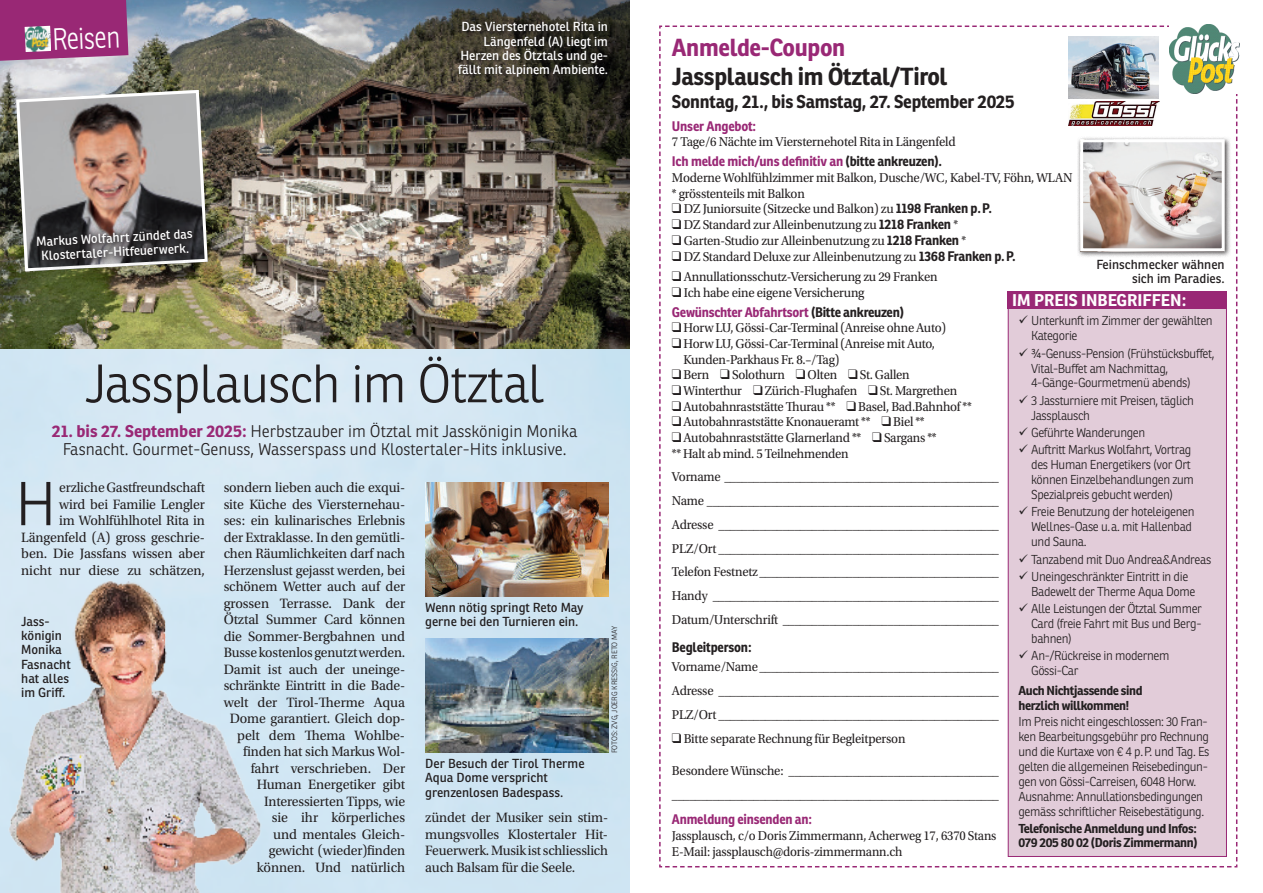
<style>
.page{position:relative;width:1263px;height:893px;background:#fff}
.page>*{position:absolute;margin:0;border:0;box-sizing:border-box;transform-origin:0 0}
.t1{font:300 60.15px "Ronnia";color:#231f20}
.t2{font:300 52.5px "Ronnia";letter-spacing:-.02em;color:#231f20}
.t3{font:300 30px "Ronnia";color:#fff;scale:.85 1}
.t4{font:700 24px "Ronnia";letter-spacing:-.015em;color:#231f20}
.t5{font:700 24px "Ronnia";letter-spacing:-.015em;color:#992875}
.t6{font:700 18px "Ronnia";letter-spacing:-.015em;color:#231f20}
.t7{font:300 16.5px/18.8px "Ronnia";color:#231f20;text-align:center}
.t8{font:700 16.5px "Ronnia";color:#fff}
.t9{font:14.25px/16.5px "Utopia Std";letter-spacing:-.01em;color:#231f20;text-align:right}
.t10{font:13.5px/23.9px "Utopia Std";letter-spacing:-.015em;color:#231f20;scale:.95 1}
.t11{font:700 13.5px "Ronnia";letter-spacing:-.015em;color:#992875;scale:.95 1}
.t12{font:13.5px/15.6px "Utopia Std";letter-spacing:-.015em;color:#231f20;scale:.94 1}
.t13{font:700 13.5px "Ronnia";letter-spacing:-.015em;color:#992875;scale:.94 1}
.t14{font:700 13.5px "Ronnia";letter-spacing:-.015em;color:#231f20;scale:.95 1}
.t15{font:12.75px/14.2px "Ronnia";color:#231f20}
.t16{font:12.75px/14.2px "Ronnia";letter-spacing:-.005em;color:#fff;text-align:right}
.t17{font:300 12.6px/14.9px "Ronnia";letter-spacing:-.03em;color:#231f20}
.t18{font:700 12.6px/14.9px "Ronnia";letter-spacing:-.03em;color:#231f20}
.t19{font:300 7.5px "Ronnia";color:#231f20}
.s1{font-weight:700;color:#992875}
.s2{color:#231f20}
.s3{font-family:"Ronnia";font-weight:700}
</style>
<div class="page">
<div style="left:0;top:348px;width:629px;height:545px;background:#d1e7f3"></div>
<svg style="left:659px;top:25px;width:579px;height:843px"></svg>
<img style="left:1170px;top:25px;width:69px;height:69px">
<img style="left:0;top:0;width:629px;height:348px">
<svg style="left:0;top:0;width:128px;height:61px"></svg>
<img style="left:25px;top:26px;width:26px;height:26px">
<img style="left:425px;top:638px;width:183px;height:115px">
<img style="left:16px;top:90px;width:192px;height:181px">
<div style="left:16px;top:90px;width:192px;height:181px;border:3px solid #fff;border-radius:9px"></div>
<img style="left:425px;top:483px;width:183px;height:113px">
<img style="left:224px;top:0;width:405px;height:322px">
<img style="left:0;top:563px;width:262px;height:330px">
<img style="left:1068px;top:37px;width:91px;height:61px">
<div style="left:1008px;top:291px;width:219px;height:566px;background:#e2ccd9;border:1px solid #992875"></div>
<img style="left:1068px;top:101px;width:91px;height:25px">
<div style="left:1077px;top:136px;width:154px;height:122px;background:#231f20;opacity:.8"></div>
<img style="left:1084px;top:143px;width:137px;height:104px">
<div style="left:1080px;top:139px;width:145px;height:112px;border:3px solid #fff"></div>
<div style="left:455px;top:19px;width:159px;height:64px;background:#231f20;opacity:.8"></div>
<div style="left:26px;top:219px;width:181px;height:55px;background:#231f20;opacity:.9"></div>
<svg style="left:27px;top:219px;width:176px;height:52px"></svg>
<div style="left:1008px;top:291px;width:219px;height:17px;background:#992875"></div>
<h3 class="t3" style="left:52px;top:21px;width:81px;rotate:-2deg">Reisen</h3>
<p class="t16" style="left:36px;top:234px;width:158px;text-align:center;rotate:-3deg">Markus Wolfahrt zündet das<br>Klostertaler-Hitfeuerwerk.</p>
<p class="t16" style="left:458px;top:20px;width:151px">Das Viersternehotel Rita in<br>Längenfeld (A) liegt im<br>Herzen des Ötztals und ge&shy;fällt mit alpinem Ambiente.</p>
<h2 class="t2" style="left:85px;top:351px;width:461px">Jassplausch im Ötztal</h2>
<p class="t7" style="left:52px;top:421px;width:527px"><span class="s1">21. bis 27. September 2025:</span> Herbstzauber im Ötztal mit Jasskönigin Monika<br>Fasnacht. Gourmet-Genuss, Wasserspass und Klostertaler-Hits inklusive.</p>
<h1 class="t1" style="left:15px;top:467px;width:42px">H</h1>
<p class="t9" style="left:21px;top:480px;width:185px">erzliche Gastfreundschaft<br>wird bei Familie Lengler<br>im Wohlfühlhotel Rita in<br>Längenfeld (A) gross geschrie&shy;ben. Die Jassfans wissen aber nicht nur diese zu schätzen,</p>
<p class="t9" style="left:224px;top:480px;width:183px">sondern lieben auch die exqui&shy;site Küche des Viersternehau&shy;ses: ein kulinarisches Erlebnis der Extraklasse. In den gemütli&shy;chen Räumlichkeiten darf nach<br>Herzenslust gejasst werden, bei schönem Wetter auch auf der grossen Terrasse. Dank der<br>Ötztal Summer Card können die Sommer-Bergbahnen und<br>Busse kostenlos genutzt werden.<br>Damit ist auch der uneinge&shy;schränkte Eintritt in die Bade&shy;welt der Tirol-Therme Aqua<br>Dome garantiert. Gleich dop&shy;pelt dem Thema Wohlbe&shy;finden hat sich Markus Wol&shy;fahrt verschrieben. Der<br>Human Energetiker gibt<br>Interessierten Tipps, wie<br>sie ihr körperliches<br>und mentales Gleich-<br>gewicht (wieder)finden können. Und natürlich</p>
<p class="t15" style="left:425px;top:600px;width:160px">Wenn nötig springt Reto May</p>
<p class="t15" style="left:21px;top:614px;width:29px">Jass-</p>
<p class="t15" style="left:425px;top:614px;width:155px">gerne bei den Turnieren ein.</p>
<p class="t15" style="left:21px;top:628px;width:51px">königin<br>Monika<br>Fasnacht hat alles im Griff.</p>
<p class="t19" style="left:610px;top:753px;width:129px;rotate:-90deg">FOTOS: ZVG, JOERG KRESSIG, RETO MAY</p>
<p class="t15" style="left:425px;top:756px;width:161px">Der Besuch der Tirol Therme<br>Aqua Dome verspricht grenzenlosen Badespass.</p>
<p class="t9" style="left:425px;top:810px;width:184px;text-align:justify">zündet der Musiker sein stim&shy;mungsvolles Klostertaler Hit-Feuerwerk. Musik ist schliesslich auch Balsam für die Seele.</p>
<h3 class="t5" style="left:672px;top:32px;width:175px">Anmelde-Coupon</h3>
<h3 class="t4" style="left:672px;top:61px;width:277px">Jassplausch im Ötztal/Tirol</h3>
<h3 class="t6" style="left:672px;top:91px;width:344px">Sonntag, 21., bis Samstag, 27. September 2025</h3>
<p class="t11" style="left:672px;top:117px;width:90px">Unser Angebot:</p>
<p class="t10" style="left:672px;top:130px;width:300px">7 Tage/6 Nächte im Viersternehotel Rita in Längenfeld</p>
<p class="t11" style="left:672px;top:153px;width:286px">Ich melde mich/uns definitiv an <span class="s2">(bitte ankreuzen).</span></p>
<p class="t10" style="left:672px;top:170px;width:423px;line-height:15.8px">Moderne Wohlfühlzimmer mit Balkon, Dusche/WC, Kabel-TV, Föhn, WLAN * grösstenteils mit Balkon</p>
<p class="t10" style="left:672px;top:197px;width:338px">❑ DZ Juniorsuite (Sitzecke und Balkon) zu <span class="s3">1198 Franken p.P.</span></p>
<p class="t10" style="left:672px;top:213px;width:303px">❑ DZ Standard zur Alleinbenutzung zu <span class="s3">1218 Franken</span> *</p>
<p class="t10" style="left:672px;top:229px;width:311px">❑ Garten-Studio zur Alleinbenutzung zu <span class="s3">1218 Franken</span> *</p>
<p class="t10" style="left:672px;top:245px;width:364px">❑ DZ Standard Deluxe zur Alleinbenutzung zu <span class="s3">1368 Franken p.P.</span></p>
<p class="t10" style="left:672px;top:265px;width:281px">❑ Annullationsschutz-Versicherung zu 29 Franken</p>
<p class="t10" style="left:672px;top:281px;width:204px">❑ Ich habe eine eigene Versicherung</p>
<p class="t11" style="left:672px;top:303px;width:246px">Gewünschter Abfahrtsort <span class="s2">(Bitte ankreuzen)</span></p>
<p class="t10" style="left:672px;top:316px;width:290px">❑ Horw LU, Gössi-Car-Terminal (Anreise ohne Auto)</p>
<p class="t10" style="left:684px;top:336px;width:266px;line-height:15.8px;text-indent:-12px">❑ Horw LU, Gössi-Car-Terminal (Anreise mit Auto,<br>Kunden-Parkhaus Fr. 8.–/Tag)</p>
<p class="t10" style="left:672px;top:363px;width:252px">❑ Bern ❑ Solothurn ❑ Olten ❑ St. Gallen</p>
<p class="t10" style="left:672px;top:379px;width:302px">❑ Winterthur ❑ Zürich-Flughafen ❑ St. Margrethen</p>
<p class="t10" style="left:672px;top:395px;width:317px">❑ Autobahnraststätte Thurau ** ❑ Basel, Bad.Bahnhof **</p>
<p class="t10" style="left:672px;top:410px;width:268px">❑ Autobahnraststätte Knonaueramt ** ❑ Biel **</p>
<p class="t10" style="left:672px;top:430px;width:280px;line-height:15.6px">❑ Autobahnraststätte Glarnerland ** ❑ Sargans ** ** Halt ab mind. 5 Teilnehmenden</p>
<p class="t10" style="left:672px;top:465px;width:346px;text-align:justify">Vorname _______________________________________________ Name __________________________________________________ Adresse ________________________________________________ PLZ/Ort ________________________________________________ Telefon Festnetz_________________________________________ Handy _________________________________________________ Datum/Unterschrift _____________________________________</p>
<p class="t14" style="left:672px;top:639px;width:85px">Begleitperson:</p>
<p class="t10" style="left:672px;top:655px;width:346px;text-align:justify">Vorname/Name_________________________________________ Adresse ________________________________________________ PLZ/Ort ________________________________________________</p>
<p class="t10" style="left:672px;top:727px;width:247px">❑ Bitte separate Rechnung für Begleitperson</p>
<p class="t10" style="left:672px;top:759px;width:346px">Besondere Wünsche: ____________________________________ ________________________________________________________</p>
<p class="t13" style="left:672px;top:811px;width:151px">Anmeldung einsenden an:</p>
<p class="t12" style="left:672px;top:828px;width:347px">Jassplausch, c/o Doris Zimmermann, Acherweg 17, 6370 Stans<br>E-Mail: jassplausch@doris-zimmermann.ch</p>
<p class="t15" style="left:1096px;top:257px;width:130px;text-align:right">Feinschmecker wähnen sich im Paradies.</p>
<p class="t8" style="left:1012px;top:290px;width:176px">IM PREIS INBEGRIFFEN:</p>
<p class="t17" style="left:1031px;top:313px;width:183px;text-indent:-13px">✓ Unterkunft im Zimmer der gewählten<br>Kategorie</p>
<p class="t17" style="left:1031px;top:346px;width:185px;text-indent:-13px">✓ ¾-Genuss-Pension (Frühstücksbuffet,<br>Vital-Buffet am Nachmittag,<br>4-Gänge-Gourmetmenü abends)</p>
<p class="t17" style="left:1031px;top:393px;width:164px;text-indent:-13px">✓ 3 Jassturniere mit Preisen, täglich<br>Jassplausch</p>
<p class="t17" style="left:1018px;top:425px;width:128px">✓ Geführte Wanderungen</p>
<p class="t17" style="left:1031px;top:442px;width:164px;text-indent:-13px">✓ Auftritt Markus Wolfahrt, Vortrag des Human Energetikers (vor Ort können Einzelbehandlungen zum<br>Spezialpreis gebucht werden)</p>
<p class="t17" style="left:1031px;top:504px;width:165px;text-indent:-13px">✓ Freie Benutzung der hoteleigenen<br>Wellnes-Oase u.a. mit Hallenbad und Sauna.</p>
<p class="t17" style="left:1018px;top:552px;width:194px">✓ Tanzabend mit Duo Andrea&amp;Andreas</p>
<p class="t17" style="left:1031px;top:569px;width:166px;text-indent:-13px">✓ Uneingeschränkter Eintritt in die<br>Badewelt der Therme Aqua Dome</p>
<p class="t17" style="left:1031px;top:601px;width:172px;text-align:justify;text-indent:-13px">✓ Alle Leistungen der Ötztal Summer Card (freie Fahrt mit Bus und Berg&shy;bahnen)</p>
<p class="t17" style="left:1031px;top:648px;width:140px;text-indent:-13px">✓ An-/Rückreise in modernem<br>Gössi-Car</p>
<p class="t18" style="left:1018px;top:683px;width:126px">Auch Nichtjassende sind herzlich willkommen!</p>
<p class="t17" style="left:1018px;top:714px;width:193px">Im Preis nicht eingeschlossen: 30 Fran&shy;ken Bearbeitungsgebühr pro Rechnung und die Kurtaxe von € 4 p.P. und Tag. Es gelten die allgemeinen Reisebedingun&shy;gen von Gössi-Carreisen, 6048 Horw.<br>Ausnahme: Annullationsbedingungen gemäss schriftlicher Reisebestätigung.</p>
<p class="t18" style="left:1018px;top:820px;width:181px">Telefonische Anmeldung und Infos:<br>079 205 80 02 (Doris Zimmermann)</p>
</div>
